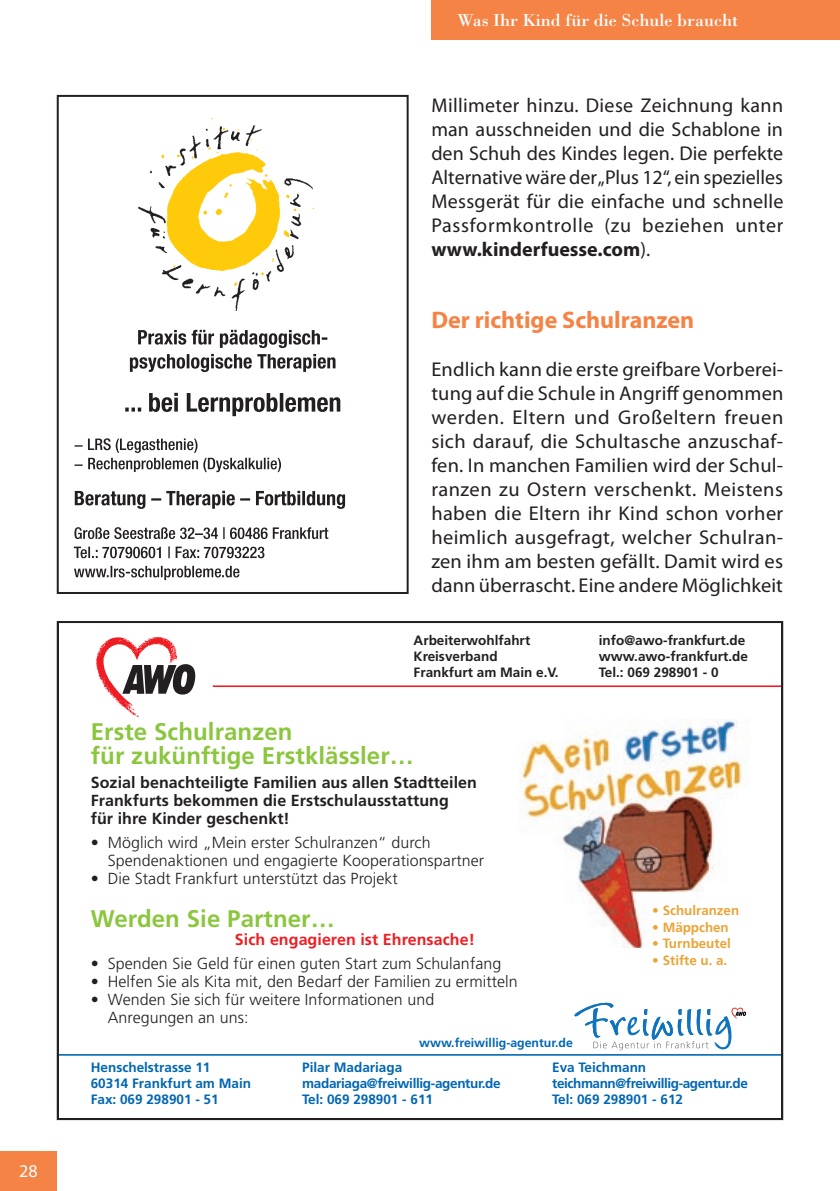
<style>
.page{position:relative;width:840px;height:1191px;background:#fff}
.page>*{position:absolute;margin:0;border:0;box-sizing:border-box;transform-origin:0 0}
.t1{font:24px/24.4px "Frutiger Bold OV JAUBWB";letter-spacing:.005em;color:#8bc63e}
.t2{font:700 24px "Myriad Pro";color:#f58345}
.t3{font:20px/24px "Myriad Pro";letter-spacing:.01em;color:#231f20;text-align:justify}
.t4{font:18px "Bodoni Std";color:#fff}
.t5{font:18px "Myriad Pro";color:#fff}
.t6{font:16px/18px "Frutiger Light OV LAUBWB";letter-spacing:.005em;color:#231f20}
.t7{font:16px/18px "Frutiger Bold OV JAUBWB";letter-spacing:.005em;color:#231f20}
.t8{font:16px "Frutiger Bold OV JAUBWB";letter-spacing:.005em;color:#ee1d23}
.t9{font:13.6px/16px "Frutiger Bold OV JAUBWB";color:#231f20}
.t10{font:13.6px/16px "Frutiger Bold OV JAUBWB";letter-spacing:-.025em;color:#0166b3}
.t11{font:13.6px/16px "Frutiger Bold OV JAUBWB";letter-spacing:-.03em;color:#0166b3}
.t12{font:13.6px/16px "Frutiger Bold OV JAUBWB";color:#0166b3}
.t13{font:13.4px "Frutiger Bold OV JAUBWB";color:#eca335}
.t14{font:12.2px "Frutiger Bold OV JAUBWB";color:#0166b3}
.s1{font-weight:700}
.s2{font-family:"Frutiger Roman OV KAUBWB"}
</style>
<div class="page">
<div style="left:0;top:1151px;width:57px;height:40px;background:#f58345"></div>
<div style="left:431px;top:0;width:408px;height:40px;background:#f58345"></div>
<div style="left:57px;top:95px;width:351px;height:499px;border:2px solid #231f20"></div>
<img style="left:138px;top:117px;width:177px;height:213px">
<svg style="left:138px;top:330px;width:189px;height:18px"></svg>
<svg style="left:130px;top:354px;width:205px;height:18px"></svg>
<svg style="left:125px;top:393px;width:215px;height:23px"></svg>
<svg style="left:74px;top:438px;width:207px;height:34px"></svg>
<svg style="left:75px;top:491px;width:270px;height:18px"></svg>
<svg style="left:74px;top:527px;width:254px;height:12px"></svg>
<svg style="left:74px;top:546px;width:190px;height:12px"></svg>
<svg style="left:74px;top:566px;width:165px;height:14px"></svg>
<img style="left:519px;top:719px;width:230px;height:228px">
<svg style="left:574px;top:1002px;width:171px;height:48px"></svg>
<svg style="left:96px;top:637px;width:99px;height:80px"></svg>
<hr style="left:213px;top:685px;width:568px;height:2px;background:#ee1d23">
<hr style="left:58px;top:1054px;width:723px;height:1px;background:#0166b3">
<div style="left:57px;top:621px;width:725px;height:499px;border:2px solid #231f20"></div>
<p class="t5" style="left:19px;top:1161px;width:20px">28</p>
<p class="t4" style="left:457px;top:9px;width:282px">Was Ihr Kind für die Schule braucht</p>
<p class="t3" style="left:431px;top:93px;width:353px">Millimeter hinzu. Diese Zeichnung kann man ausschneiden und die Schablone in den Schuh des Kindes legen. Die perfekte Alternative wäre der „Plus 12“, ein spezielles Messgerät für die einfache und schnelle Passformkontrolle (zu beziehen unter <span class="s1">www.kinderfuesse.com</span>).</p>
<p class="t2" style="left:431px;top:306px;width:264px">Der richtige Schulranzen</p>
<p class="t3" style="left:431px;top:357px;width:353px">Endlich kann die erste greifbare Vorberei&shy;tung auf die Schule in Angriff genommen werden. Eltern und Großeltern freuen sich darauf, die Schultasche anzuschaf&shy;fen. In manchen Familien wird der Schul&shy;ranzen zu Ostern verschenkt. Meistens haben die Eltern ihr Kind schon vorher heimlich ausgefragt, welcher Schulran&shy;zen ihm am besten gefällt. Damit wird es dann überrascht. Eine andere Möglichkeit</p>
<p class="t9" style="left:413px;top:632px;width:146px">Arbeiterwohlfahrt<br>Kreisverband<br>Frankfurt am Main e.V.</p>
<p class="t9" style="left:598px;top:632px;width:150px">info@awo-frankfurt.de www.awo-frankfurt.de<br>Tel.: 069 298901 - 0</p>
<p class="t1" style="left:91px;top:719px;width:324px">Erste Schulranzen<br>für zukünftige Erstklässler…</p>
<p class="t7" style="left:91px;top:773px;width:387px">Sozial benachteiligte Familien aus allen Stadtteilen<br>Frankfurts bekommen die Erstschulausstattung<br>für ihre Kinder geschenkt!</p>
<p class="t6" style="left:108px;top:833px;width:377px;text-indent:-17px"><span class="s2">•</span> Möglich wird „Mein erster Schulranzen“ durch<br>Spendenaktionen und engagierte Kooperationspartner</p>
<p class="t6" style="left:91px;top:869px;width:308px"><span class="s2">•</span> Die Stadt Frankfurt unterstützt das Projekt</p>
<p class="t1" style="left:91px;top:906px;width:245px">Werden Sie Partner…</p>
<p class="t8" style="left:235px;top:930px;width:241px">Sich engagieren ist Ehrensache!</p>
<p class="t6" style="left:91px;top:954px;width:412px"><span class="s2">•</span> Spenden Sie Geld für einen guten Start zum Schulanfang</p>
<p class="t6" style="left:91px;top:972px;width:428px"><span class="s2">•</span> Helfen Sie als Kita mit, den Bedarf der Familien zu ermitteln</p>
<p class="t6" style="left:108px;top:990px;width:328px;text-indent:-17px"><span class="s2">•</span> Wenden Sie sich für weitere Informationen und<br>Anregungen an uns:</p>
<p class="t10" style="left:302px;top:1059px;width:200px">Pilar Madariaga madariaga@freiwillig-agentur.de<br>Tel: 069 298901 - 611</p>
<p class="t11" style="left:552px;top:1059px;width:197px">Eva Teichmann teichmann@freiwillig-agentur.de<br>Tel: 069 298901 - 612</p>
<p class="t13" style="left:652px;top:902px;width:88px">• Schulranzen</p>
<p class="t13" style="left:652px;top:919px;width:78px">• Mäppchen</p>
<p class="t13" style="left:652px;top:936px;width:80px">• Turnbeutel</p>
<p class="t13" style="left:652px;top:952px;width:76px">• Stifte u. a.</p>
<p class="t14" style="left:419px;top:1035px;width:155px">www.freiwillig-agentur.de</p>
<p class="t12" style="left:91px;top:1058px;width:162px">Henschelstrasse 11<br>60314 Frankfurt am Main<br>Fax: 069 298901 - 51</p>
</div>
